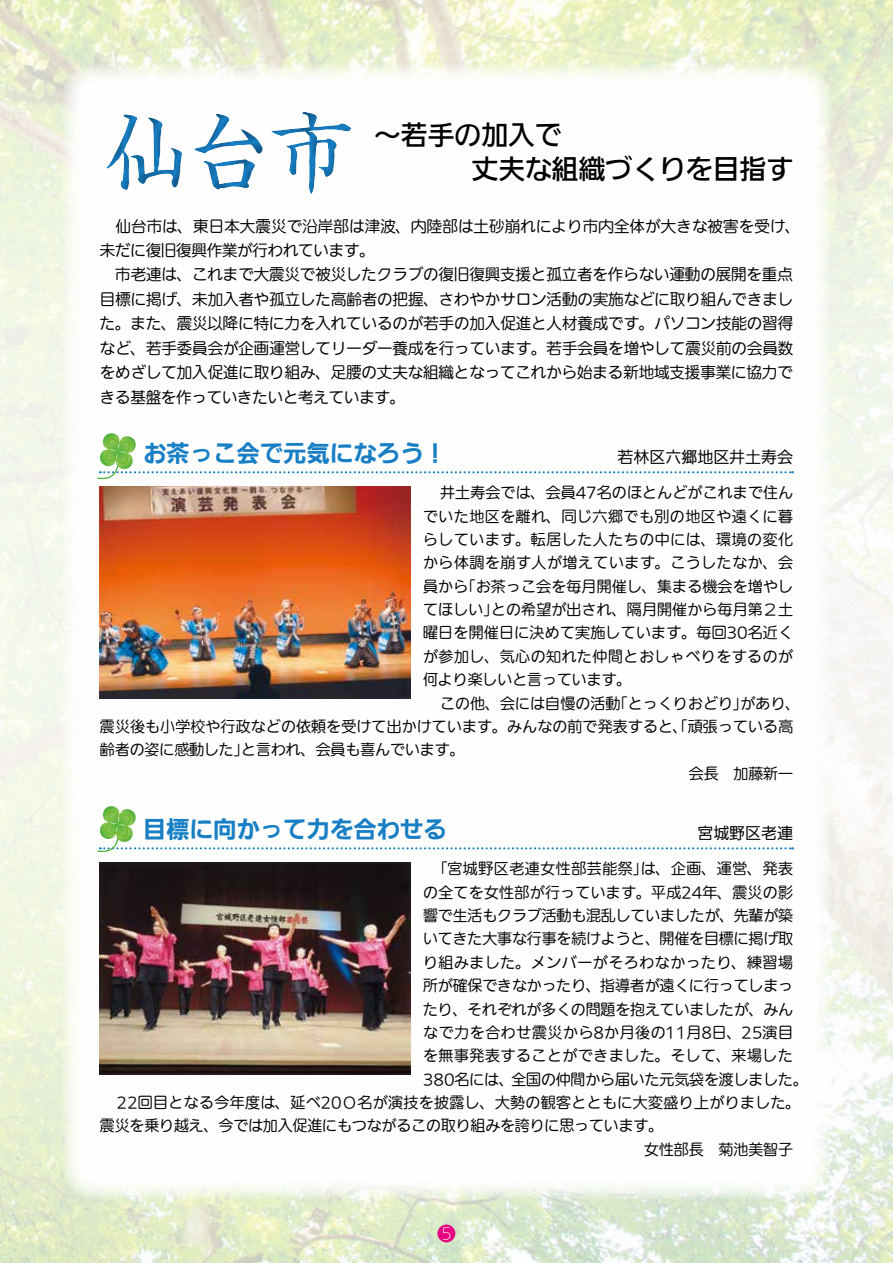
<style>
.page{position:relative;width:893px;height:1263px;background:#fff}
.page>*{position:absolute;margin:0;border:0;box-sizing:border-box;transform-origin:0 0}
.t1{font:82.95px "Shinsei Kai Pro CBSK1";color:#187fc4}
.t2{font:500 26.85px "Iwa UD Go Dsp Pro";color:#000}
.t3{font:700 23.4px "Iwa UD Go Dsp Pro";color:#187fc4}
.t4{font:100 15.9px "Iwa UD Go Dsp Pro";color:#000}
.t5{font:100 15.45px/24.5px "Iwa UDR Go Pro";color:#000}
.t6{font:300 15.3px "Iwa UD Go Dsp Pro";color:#fff}
.t7{font:100 14.85px/23.4px "Iwa UDR Go Pro";color:#000;text-align:justify}
.t8{font:100 14.85px "Iwa UDR Go Pro";letter-spacing:.04em;color:#000}
.t9{font:100 14.85px "Iwa UDR Go Pro";letter-spacing:.03em;color:#000}
.t10{font:100 14.85px "Iwa UDR Go Pro";letter-spacing:.045em;color:#000}
.t11{font:100 14.85px "Iwa UDR Go Pro";letter-spacing:.025em;color:#000}
</style>
<div class="page">
<img style="left:0;top:0;width:893px;height:1263px">
<div style="left:437px;top:1224px;width:18px;height:18px;background:#e4007f;border-radius:50%"></div>
<div style="left:62px;top:64px;width:769px;height:1135px;background:#fff;border-radius:34px"></div>
<img style="left:100px;top:486px;width:310px;height:213px">
<svg style="left:97px;top:433px;width:696px;height:46px"></svg>
<svg style="left:97px;top:806px;width:696px;height:46px"></svg>
<img style="left:100px;top:862px;width:310px;height:213px">
<div style="left:92px;top:93px;width:273px;height:107px;background:#000;opacity:.5"></div>
<h1 class="t1" style="left:104px;top:87px;width:250px">仙台市</h1>
<h2 class="t2" style="left:374px;top:115px;width:189px">～若手の加入で</h2>
<h2 class="t2" style="left:472px;top:149px;width:323px">丈夫な組織づくりを目指す</h2>
<p class="t5" style="left:100px;top:214px;width:702px">　仙台市は、東日本大震災で沿岸部は津波、内陸部は土砂崩れにより市内全体が大きな被害を受け、未だに復旧復興作業が行われています。<br>　市老連は、これまで大震災で被災したクラブの復旧復興支援と孤立者を作らない運動の展開を重点目標に掲げ、未加入者や孤立した高齢者の把握、さわやかサロン活動の実施などに取り組んできました。また、震災以降に特に力を入れているのが若手の加入促進と人材養成です。パソコン技能の習得など、若手委員会が企画運営してリーダー養成を行っています。若手会員を増やして震災前の会員数をめざして加入促進に取り組み、足腰の丈夫な組織となってこれから始まる新地域支援事業に協力できる基盤を作っていきたいと考えています。</p>
<h3 class="t3" style="left:143px;top:436px;width:306px">お茶っこ会で元気になろう！</h3>
<p class="t4" style="left:618px;top:446px;width:177px">若林区六郷地区井土寿会</p>
<p class="t7" style="left:423px;top:481px;width:372px;text-indent:17px">井土寿会では、会員47名のほとんどがこれまで住んでいた地区を離れ、同じ六郷でも別の地区や遠くに暮らしています。転居した人たちの中には、環境の変化から体調を崩す人が増えています。こうしたなか、会員から「お茶っこ会を毎月開催し、集まる機会を増やしてほしい」との希望が出され、隔月開催から毎月第２土曜日を開催日に決めて実施しています。毎回30名近くが参加し、気心の知れた仲間とおしゃべりをするのが何より楽しいと言っています。</p>
<p class="t7" style="left:440px;top:692px;width:362px">この他、会には自慢の活動「とっくりおどり」があり、</p>
<p class="t7" style="left:100px;top:715px;width:695px">震災後も小学校や行政などの依頼を受けて出かけています。みんなの前で発表すると、「頑張っている高</p>
<p class="t7" style="left:100px;top:739px;width:366px">齢者の姿に感動した」と言われ、会員も喜んでいます。</p>
<p class="t7" style="left:689px;top:762px;width:106px">会長　加藤新一</p>
<h3 class="t3" style="left:143px;top:812px;width:306px">目標に向かって力を合わせる</h3>
<p class="t4" style="left:697px;top:822px;width:97px">宮城野区老連</p>
<p class="t8" style="left:433px;top:858px;width:362px">「宮城野区老連女性部芸能祭」は、企画、運営、発表</p>
<p class="t11" style="left:423px;top:881px;width:371px">の全てを女性部が行っています。平成24年、震災の影</p>
<p class="t7" style="left:423px;top:904px;width:371px">響で生活もクラブ活動も混乱していましたが、先輩が築</p>
<p class="t7" style="left:423px;top:928px;width:371px">いてきた大事な行事を続けようと、開催を目標に掲げ取</p>
<p class="t8" style="left:423px;top:952px;width:371px">り組みました。メンバーがそろわなかったり、練習場</p>
<p class="t7" style="left:423px;top:974px;width:371px">所が確保できなかったり、指導者が遠くに行ってしまっ</p>
<p class="t7" style="left:423px;top:998px;width:371px">たり、それぞれが多くの問題を抱えていましたが、みん</p>
<p class="t10" style="left:423px;top:1022px;width:371px">なで力を合わせ震災から8か月後の11月8日、25演目</p>
<p class="t8" style="left:423px;top:1045px;width:371px">を無事発表することができました。そして、来場した</p>
<p class="t7" style="left:423px;top:1068px;width:386px">380名には、全国の仲間から届いた元気袋を渡しました。</p>
<p class="t9" style="left:117px;top:1092px;width:685px">22回目となる今年度は、延べ20０名が演技を披露し、大勢の観客とともに大変盛り上がりました。</p>
<p class="t7" style="left:100px;top:1115px;width:565px">震災を乗り越え、今では加入促進にもつながるこの取り組みを誇りに思っています。</p>
<p class="t7" style="left:644px;top:1138px;width:150px">女性部長　菊池美智子</p>
<p class="t6" style="left:441px;top:1223px;width:12px">5</p>
</div>
